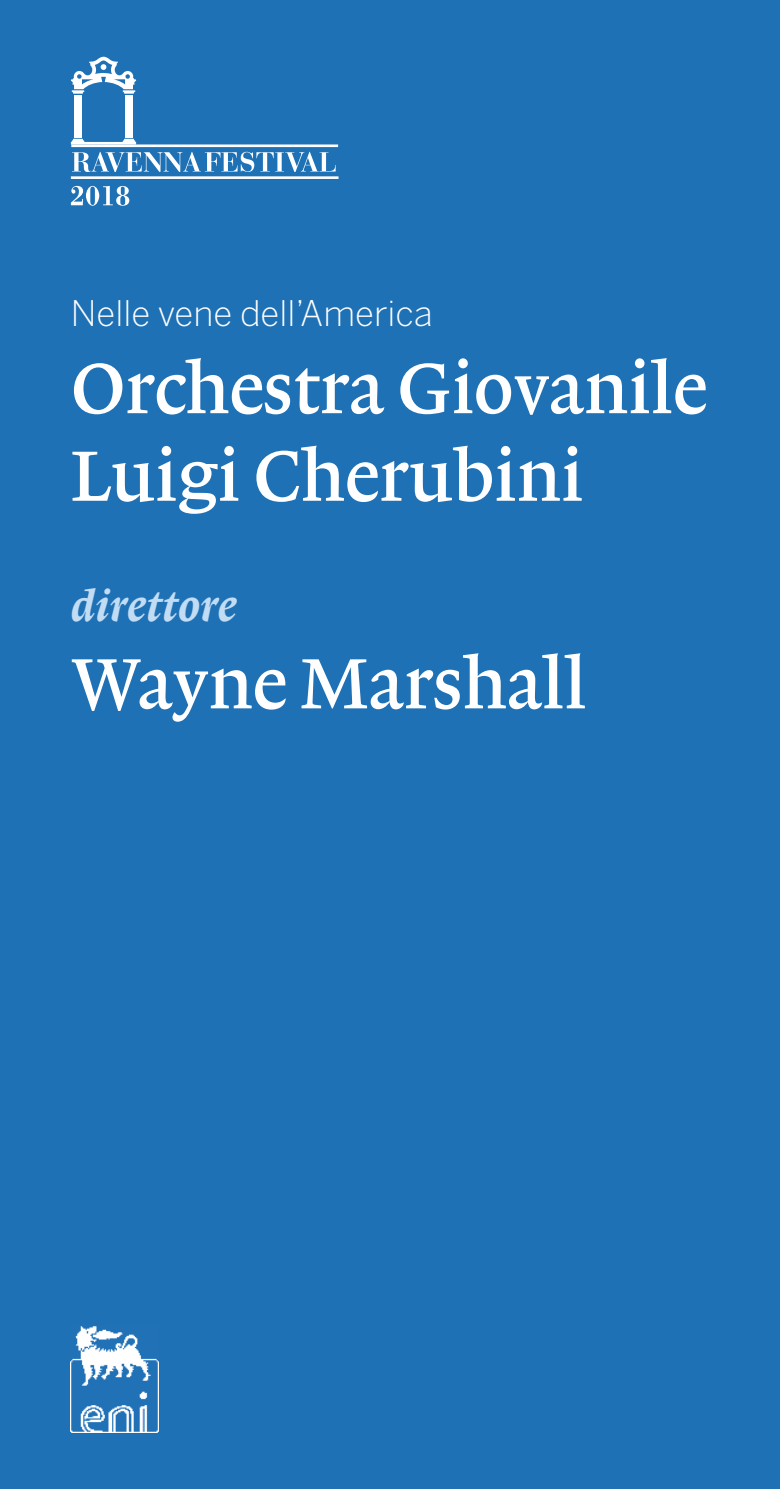
<style>
.page{position:relative;width:780px;height:1489px;background:#fff}
.page>*{position:absolute;margin:0;border:0;box-sizing:border-box;transform-origin:0 0}
.t1{font:75px/87.5px "Lexicon No 1 Roman B";letter-spacing:-.01em;color:#fff;scale:.96 1}
.t2{font:45px "Lexicon No 1 Italic D";color:#c2dcf4}
.t3{font:300 35px "Benton Sans";color:#fff}
</style>
<div class="page">
<div style="left:0;top:0;width:780px;height:1488px;background:#1f71b6"></div>
<div style="left:125px;top:95px;width:8px;height:43px;background:#fff"></div>
<svg style="left:71px;top:57px;width:65px;height:37px"></svg>
<div style="left:74px;top:95px;width:8px;height:43px;background:#fff"></div>
<svg style="left:71px;top:139px;width:267px;height:40px"></svg>
<svg style="left:71px;top:186px;width:58px;height:20px"></svg>
<img style="left:71px;top:1326px;width:88px;height:105px">
<p class="t3" style="left:71px;top:292px;width:363px">Nelle vene dell’America</p>
<p class="t1" style="left:71px;top:345px;width:664px">Orchestra Giovanile<br>Luigi Cherubini</p>
<p class="t2" style="left:71px;top:580px;width:167px">direttore</p>
<p class="t1" style="left:71px;top:640px;width:539px">Wayne Marshall</p>
</div>
